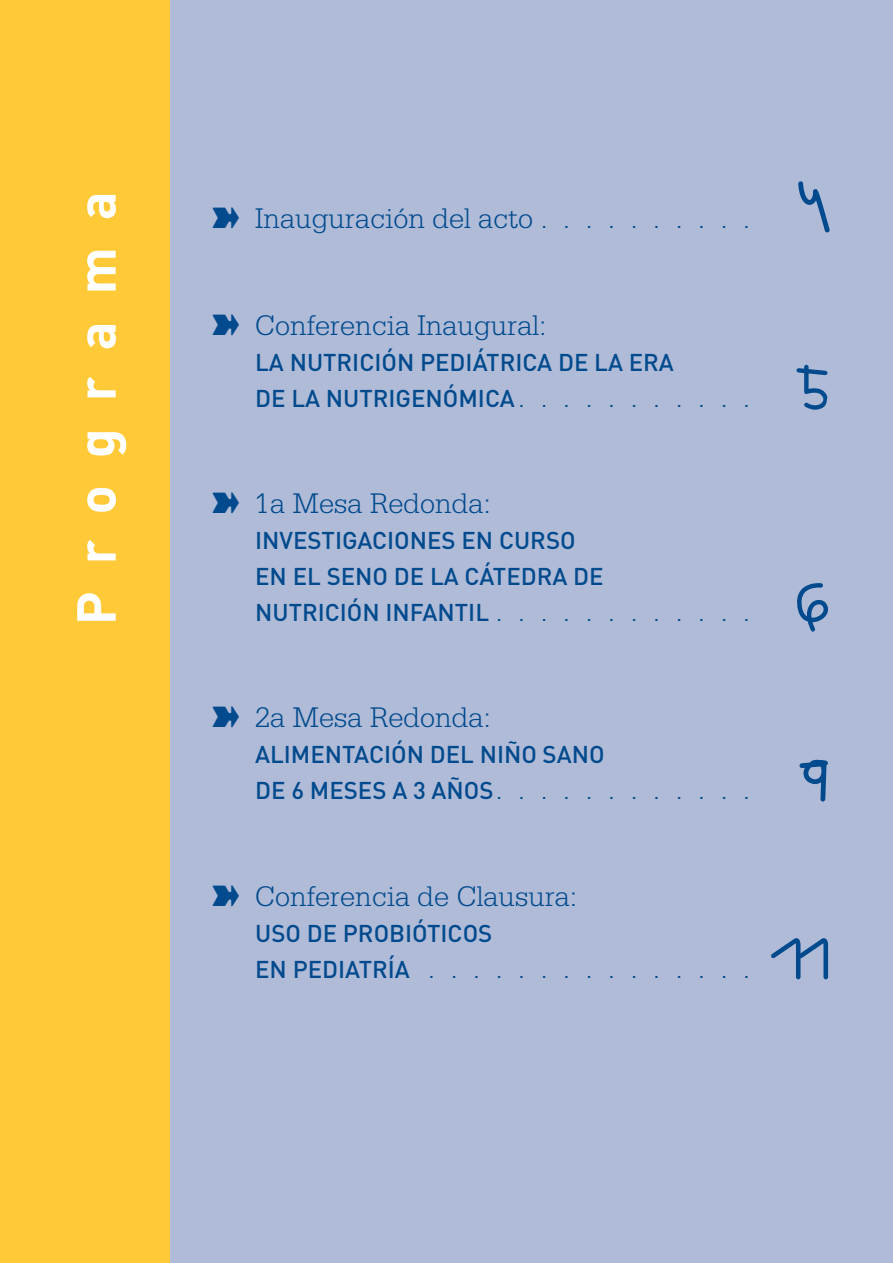
<style>
.page{position:relative;width:893px;height:1263px;background:#fff}
.page>*{position:absolute;margin:0;border:0;box-sizing:border-box;transform-origin:0 0}
.t1{font:700 54px "DIN";letter-spacing:.5em;color:#fff}
.t2{font:300 30px "Serifa";color:#004a8d}
.t3{font:500 24px/36px "DIN";color:#004a8d}
.s1{font-family:"Anna Beta";font-weight:400;font-size:57px}
.s2{font-family:"Serifa";font-weight:300;font-size:30px}
.s3{font-family:"DIN";font-weight:500;font-size:24px}
</style>
<div class="page">
<div style="left:170px;top:0;width:723px;height:1263px;background:#b0bbd8"></div>
<div style="left:0;top:0;width:170px;height:1263px;background:#ffc938"></div>
<h1 class="t1" style="left:65px;top:625px;width:435px;rotate:-90deg">Programa</h1>
<p class="t2" style="left:213px;top:209px;width:618px">• Inauguración del acto . . . . . . . . . . <span class="s1">4</span></p>
<p class="t2" style="left:213px;top:315px;width:335px">• Conferencia Inaugural:</p>
<p class="t3" style="left:255px;top:344px;width:576px">LA NUTRICIÓN PEDIÁTRICA DE LA ERA<br>DE LA NUTRIGENÓMICA<span class="s2">. . . . . . . . . . .</span> <span class="s1">5</span></p>
<p class="t2" style="left:213px;top:493px;width:280px">• 1a Mesa Redonda:</p>
<p class="t3" style="left:255px;top:523px;width:576px">INVESTIGACIONES EN CURSO<br>EN EL SENO DE LA CÁTEDRA DE<br>NUTRICIÓN INFANTIL <span class="s2">. . . . . . . . . . . .</span> <span class="s1">6</span></p>
<p class="t2" style="left:213px;top:708px;width:280px">• 2a Mesa Redonda:</p>
<p class="t3" style="left:255px;top:737px;width:576px">ALIMENTACIÓN DEL NIÑO SANO<br>DE6MESESA3AÑOS<span class="s2">. . . . . . . . . . . .</span> <span class="s1">9</span></p>
<p class="t2" style="left:213px;top:886px;width:366px">• Conferencia de Clausura:</p>
<p class="t3" style="left:255px;top:915px;width:239px">USO DE PROBIÓTICOS</p>
<p class="t2" style="left:255px;top:958px;width:576px"><span class="s3">ENPEDIATRÍA</span> ............... <span class="s1">11</span></p>
</div>
